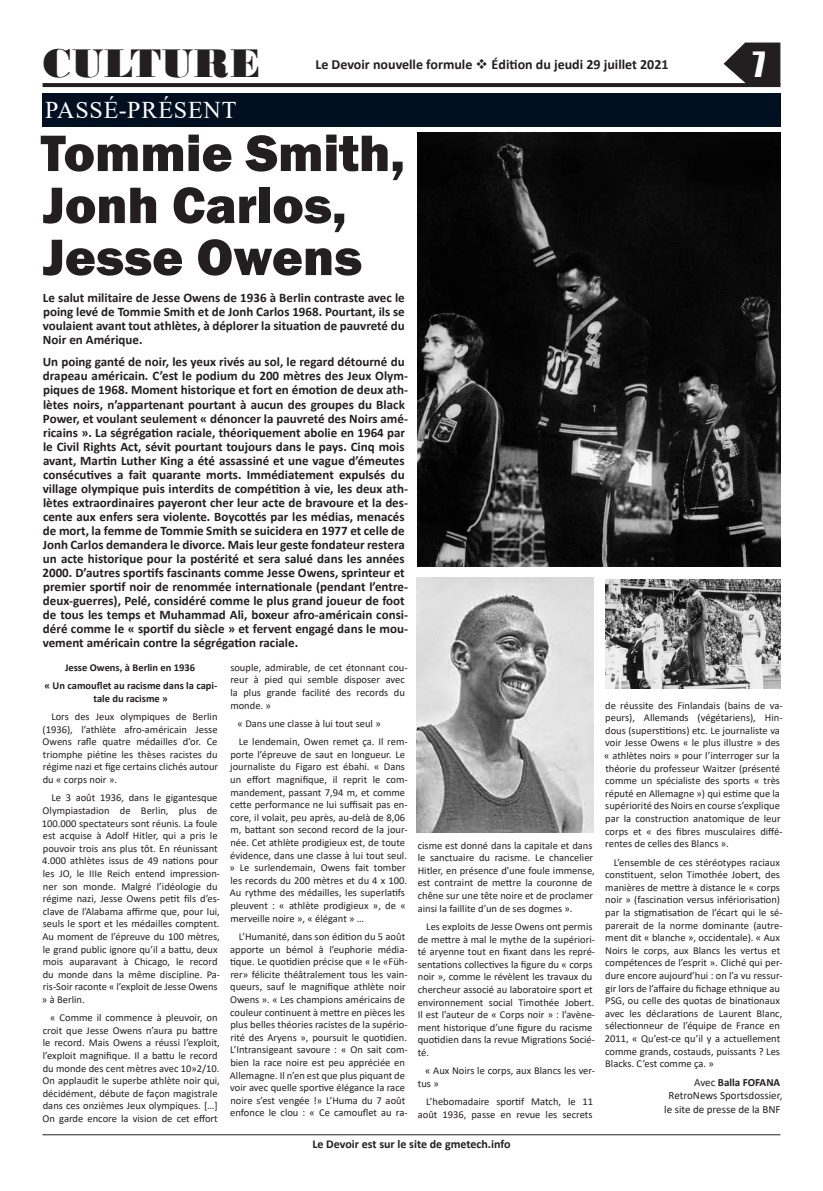
<style>
.page{position:relative;width:823px;height:1191px;background:#fff}
.page>*{position:absolute;margin:0;border:0;box-sizing:border-box;transform-origin:0 0}
.titre{font:800 53px "Franklin Gothic";color:#231f20}
.texte{font:42px "Bodoni MT Black";color:#231f20}
.t1{font:32px "Impact";color:#fff}
.SURTITRE{font:24px "Times New Roman";letter-spacing:.035em;color:#fff}
.t2{font:700 14px "Calibri";color:#231f20}
.chapeau{font:700 13px/14px "Calibri";color:#231f20;text-align:justify}
.t3{font:700 12px "Calibri";color:#231f20}
.texte-2{font:11px "Calibri";color:#231f20}
.texte-3{font:700 11px "Calibri";color:#231f20}
.texte-4{font:10.5px/12.6px "Calibri";color:#231f20}
.texte-5{font:700 10.5px/12.6px "Calibri";color:#231f20;text-align:center}
.s1{font-weight:400}
</style>
<div class="page">
<svg style="left:723px;top:42px;width:57px;height:41px"></svg>
<svg style="left:43px;top:83px;width:737px;height:4px;background:#262223"></svg>
<hr style="left:43px;top:1134px;width:737px;height:1px;background:#231f20">
<div style="left:43px;top:93px;width:737px;height:33px;background:#001021"></div>
<img style="left:417px;top:133px;width:362px;height:433px">
<img style="left:416px;top:578px;width:176px;height:254px">
<img style="left:605px;top:580px;width:174px;height:108px">
<p class="texte" style="left:43px;top:38px;width:220px">CULTURE</p>
<p class="t1" style="left:752px;top:40px;width:14px">7</p>
<h3 class="t2" style="left:315px;top:55px;width:354px">Le Devoir nouvelle formule ❖ Édition du jeudi 29 juillet 2021</h3>
<p class="SURTITRE" style="left:45px;top:93px;width:193px">PASSÉ-PRÉSENT</p>
<p class="titre" style="left:41px;top:119px;width:365px">Tommie Smith,</p>
<p class="titre" style="left:43px;top:171px;width:305px">Jonh Carlos,</p>
<p class="titre" style="left:43px;top:223px;width:321px">Jesse Owens</p>
<p class="chapeau" style="left:43px;top:291px;width:363px">Le salut militaire de Jesse Owens de 1936 à Berlin contraste avec le poing levé de Tommie Smith et de Jonh Carlos 1968. Pourtant, ils se voulaient avant tout athlètes, à déplorer la situation de pauvreté du Noir en Amérique.</p>
<p class="chapeau" style="left:42px;top:355px;width:367px;text-align:left">Un poing ganté de noir, les yeux rivés au sol, le regard détourné du drapeau américain. C’est le podium du 200 mètres des Jeux Olym&shy;piques de 1968. Moment historique et fort en émotion de deux ath&shy;lètes noirs, n’appartenant pourtant à aucun des groupes du Black Power, et voulant seulement « dénoncer la pauvreté des Noirs amé&shy;ricains ». La ségrégation raciale, théoriquement abolie en 1964 par le Civil Rights Act, sévit pourtant toujours dans le pays. Cinq mois avant, Martin Luther King a été assassiné et une vague d’émeutes consécutives a fait quarante morts. Immédiatement expulsés du village olympique puis interdits de compétition à vie, les deux ath&shy;lètes extraordinaires payeront cher leur acte de bravoure et la des&shy;cente aux enfers sera violente. Boycottés par les médias, menacés de mort, la femme de Tommie Smith se suicidera en 1977 et celle de Jonh Carlos demandera le divorce. Mais leur geste fondateur restera un acte historique pour la postérité et sera salué dans les années 2000. D’autres sportifs fascinants comme Jesse Owens, sprinteur et premier sportif noir de renommée internationale (pendant l’entre&shy;deux-guerres), Pelé, considéré comme le plus grand joueur de foot de tous les temps et Muhammad Ali, boxeur afro-américain consi&shy;déré comme le « sportif du siècle » et fervent engagé dans le mou&shy;vement américain contre la ségrégation raciale.</p>
<p class="texte-5" style="left:65px;top:661px;width:132px">Jesse Owens, à Berlin en 1936</p>
<p class="texte-5" style="left:45px;top:679px;width:174px">« Un camouflet au racisme dans la capi&shy;tale du racisme »</p>
<p class="texte-4" style="left:43px;top:710px;width:177px;text-align:justify;text-indent:9px">Lors des Jeux olympiques de Berlin (1936), l’athlète afro-américain Jesse Owens rafle quatre médailles d’or. Ce triomphe piétine les thèses racistes du régime nazi et fige certains clichés autour du « corps noir ».</p>
<p class="texte-4" style="left:42px;top:791px;width:179px;text-indent:9px">Le 3 août 1936, dans le gigantesque Olympiastadion de Berlin, plus de 100.000 spectateurs sont réunis. La foule est acquise à Adolf Hitler, qui a pris le pouvoir trois ans plus tôt. En réunissant 4.000 athlètes issus de 49 nations pour les JO, le IIIe Reich entend impression&shy;ner son monde. Malgré l’idéologie du régime nazi, Jesse Owens petit fils d’es&shy;clave de l’Alabama affirme que, pour lui, seuls le sport et les médailles comptent.<br>Au moment de l’épreuve du 100 mètres, le grand public ignore qu’il a battu, deux mois auparavant à Chicago, le record du monde dans la même discipline. Pa&shy;ris-Soir raconte « l’exploit de Jesse Owens » à Berlin.</p>
<p class="texte-4" style="left:43px;top:1011px;width:179px;text-align:center">« Comme il commence à pleuvoir, on croit que Jesse Owens n’aura pu battre le record. Mais Owens a réussi l’exploit, l’exploit magnifique. Il a battu le record du monde des cent mètres avec 10»2/10.<br>On applaudit le superbe athlète noir qui, décidément, débute de façon magistrale dans ces onzièmes Jeux olympiques. […] On garde encore la vision de cet effort</p>
<p class="texte-4" style="left:230px;top:660px;width:179px">souple, admirable, de cet étonnant cou&shy;reur à pied qui semble disposer avec la plus grande facilité des records du monde. »</p>
<p class="texte-4" style="left:237px;top:717px;width:145px">« Dans une classe à lui tout seul »</p>
<p class="texte-4" style="left:229px;top:735px;width:179px;text-indent:9px">Le lendemain, Owen remet ça. Il rem&shy;porte l’épreuve de saut en longueur. Le journaliste du Figaro est ébahi. « Dans un effort magnifique, il reprit le com&shy;mandement, passant 7,94 m, et comme cette performance ne lui suffisait pas en&shy;core, il volait, peu après, au-delà de 8,06 m, battant son second record de la jour&shy;née. Cet athlète prodigieux est, de toute évidence, dans une classe à lui tout seul. » Le surlendemain, Owens fait tomber les records du 200 mètres et du 4 x 100.<br>Au rythme des médailles, les superlatifs pleuvent : « athlète prodigieux », de « merveille noire », « élégant » …</p>
<p class="texte-4" style="left:230px;top:930px;width:179px;text-indent:9px">L’Humanité, dans son édition du 5 août apporte un bémol à l’euphorie média&shy;tique. Le quotidien précise que « le «Füh&shy;rer» félicite théâtralement tous les vain&shy;queurs, sauf le magnifique athlète noir Owens ». « Les champions américains de couleur continuent à mettre en pièces les plus belles théories racistes de la supério&shy;rité des Aryens », poursuit le quotidien.<br>L’Intransigeant savoure : « On sait com&shy;bien la race noire est peu appréciée en Allemagne. Il n’en est que plus piquant de voir avec quelle sportive élégance la race noire s’est vengée !» L’Huma du 7 août enfonce le clou : « Ce camouflet au ra-</p>
<p class="texte-4" style="left:417px;top:838px;width:178px">cisme est donné dans la capitale et dans le sanctuaire du racisme. Le chancelier Hitler, en présence d’une foule immense, est contraint de mettre la couronne de chêne sur une tête noire et de proclamer ainsi la faillite d’un de ses dogmes ».</p>
<p class="texte-4" style="left:417px;top:920px;width:179px;text-indent:9px">Les exploits de Jesse Owens ont permis de mettre à mal le mythe de la supériori&shy;té aryenne tout en fixant dans les repré&shy;sentations collectives la figure du « corps noir », comme le révèlent les travaux du chercheur associé au laboratoire sport et environnement social Timothée Jobert.<br>Il est l’auteur de « Corps noir » : l’avène&shy;ment historique d’une figure du racisme quotidien dans la revue Migrations Socié&shy;té.</p>
<p class="texte-4" style="left:417px;top:1064px;width:178px;text-indent:7px">« Aux Noirs le corps, aux Blancs les ver&shy;tus »</p>
<p class="texte-4" style="left:417px;top:1095px;width:177px;text-align:right">L’hebomadaire sportif Match, le 11 août 1936, passe en revue les secrets</p>
<p class="t3" style="left:312px;top:1136px;width:200px">Le Devoir est sur le site de gmetech.info</p>
<p class="texte-4" style="left:603px;top:698px;width:180px">de réussite des Finlandais (bains de va&shy;peurs), Allemands (végétariens), Hin&shy;dous (superstitions) etc. Le journaliste va voir Jesse Owens « le plus illustre » des « athlètes noirs » pour l’interroger sur la théorie du professeur Waitzer (présenté comme un spécialiste des sports « très réputé en Allemagne ») qui estime que la supériorité des Noirs en course s’explique par la construction anatomique de leur corps et « des fibres musculaires diffé&shy;rentes de celles des Blancs ».</p>
<p class="texte-4" style="left:604px;top:855px;width:179px;text-indent:9px">L’ensemble de ces stéréotypes raciaux constituent, selon Timothée Jobert, des manières de mettre à distance le « corps noir » (fascination versus infériorisation) par la stigmatisation de l’écart qui le sé&shy;parerait de la norme dominante (autre&shy;ment dit « blanche », occidentale). « Aux Noirs le corps, aux Blancs les vertus et compétences de l’esprit ». Cliché qui per&shy;dure encore aujourd’hui : on l’a vu ressur&shy;gir lors de l’affaire du fichage ethnique au PSG, ou celle des quotas de binationaux avec les déclarations de Laurent Blanc, sélectionneur de l’équipe de France en 2011, « Qu’est-ce qu’il y a actuellement comme grands, costauds, puissants ? Les Blacks. C’est comme ça. »</p>
<p class="texte-3" style="left:693px;top:1074px;width:87px"><span class="s1">Avec</span> Balla FOFANA</p>
<p class="texte-2" style="left:668px;top:1088px;width:115px">RetroNews Sportsdossier,</p>
<p class="texte-2" style="left:663px;top:1101px;width:118px">le site de presse de la BNF</p>
</div>
